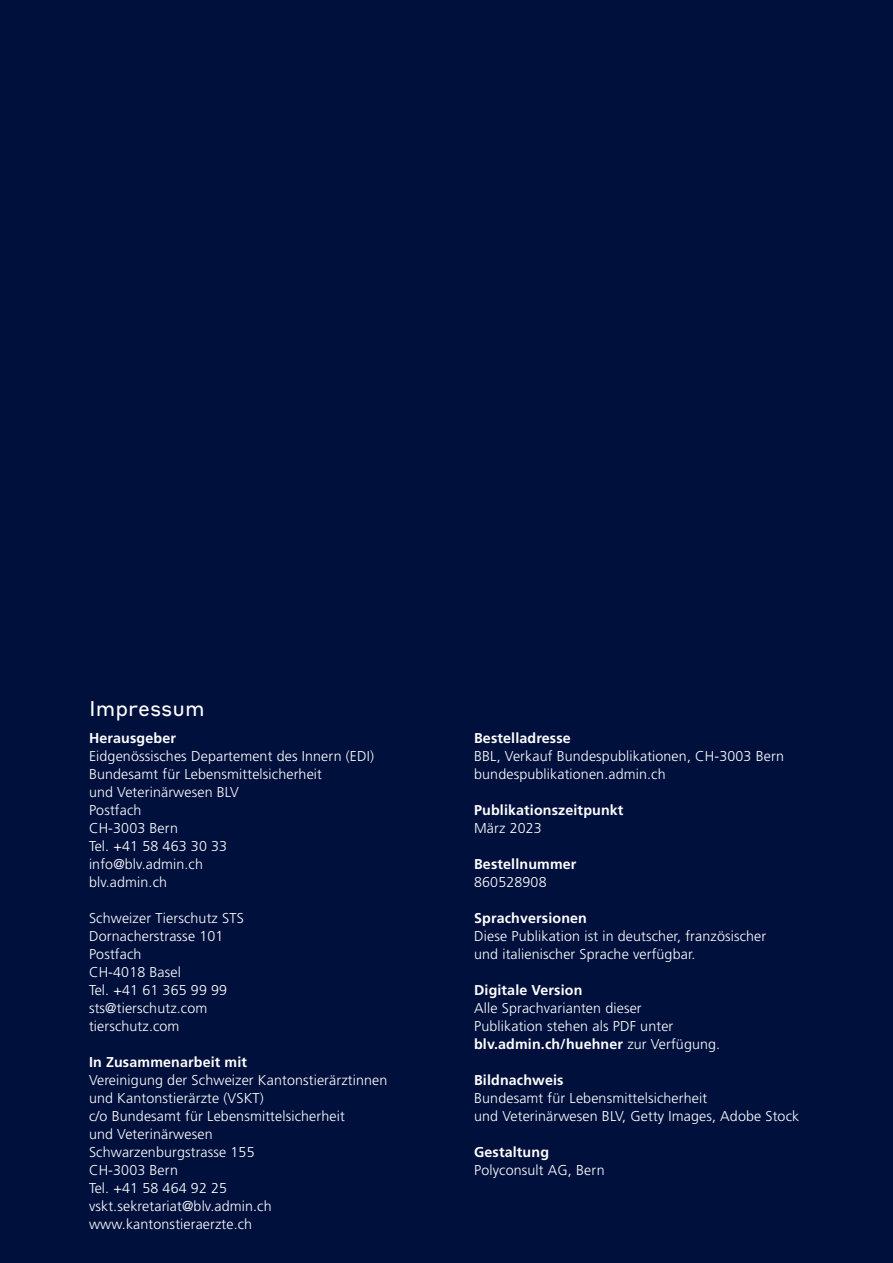
<style>
.page{position:relative;width:893px;height:1263px;background:#00103d}
.page>*{position:absolute;margin:0;border:0;box-sizing:border-box;transform-origin:0 0}
.t1{font:21px "Styrene B";color:#fff}
.t2{font:300 14.25px/18px "Frutiger LT Std";letter-spacing:.01em;color:#fff}
.t3{font:700 14.25px "Frutiger LT Std";letter-spacing:.01em;color:#fff}
.s1{font-weight:700}
</style>
<div class="page">
<h1 class="t1" style="left:89px;top:700px;width:117px">Impressum</h1>
<p class="t3" style="left:89px;top:732px;width:88px">Herausgeber</p>
<p class="t2" style="left:89px;top:748px;width:287px">Eidgenössisches Departement des Innern (EDI)<br>Bundesamt für Lebensmittelsicherheit<br>und Veterinärwesen BLV<br>Postfach<br>CH-3003 Bern<br>Tel. +41 58 463 30 33<br>info@blv.admin.ch<br>blv.admin.ch</p>
<p class="t2" style="left:89px;top:910px;width:156px">Schweizer Tierschutz STS<br>Dornacherstrasse 101<br>Postfach<br>CH-4018 Basel<br>Tel. +41 61 365 99 99 sts@tierschutz.com tierschutz.com</p>
<p class="t3" style="left:89px;top:1056px;width:160px">In Zusammenarbeit mit</p>
<p class="t2" style="left:89px;top:1072px;width:300px">Vereinigung der Schweizer Kantonstierärztinnen und Kantonstierärzte (VSKT)<br>c/o Bundesamt für Lebensmittelsicherheit<br>und Veterinärwesen<br>Schwarzenburgstrasse 155<br>CH-3003 Bern<br>Tel. +41 58 464 92 25 vskt.sekretariat@blv.admin.ch www.kantonstieraerzte.ch</p>
<p class="t3" style="left:474px;top:732px;width:98px">Bestelladresse</p>
<p class="t2" style="left:474px;top:748px;width:311px">BBL, Verkauf Bundespublikationen, CH-3003 Bern bundespublikationen.admin.ch</p>
<p class="t3" style="left:474px;top:804px;width:151px">Publikationszeitpunkt</p>
<p class="t2" style="left:474px;top:820px;width:69px">März 2023</p>
<p class="t3" style="left:474px;top:858px;width:104px">Bestellnummer</p>
<p class="t2" style="left:474px;top:874px;width:74px">860528908</p>
<p class="t3" style="left:474px;top:912px;width:114px">Sprachversionen</p>
<p class="t2" style="left:474px;top:928px;width:294px">Diese Publikation ist in deutscher, französischer und italienischer Sprache verfügbar.</p>
<p class="t3" style="left:474px;top:984px;width:110px">Digitale Version</p>
<p class="t2" style="left:474px;top:1000px;width:248px">Alle Sprachvarianten dieser<br>Publikation stehen als PDF unter <span class="s1">blv.admin.ch/huehner</span> zur Verfügung.</p>
<p class="t3" style="left:474px;top:1074px;width:91px">Bildnachweis</p>
<p class="t2" style="left:474px;top:1089px;width:327px">Bundesamt für Lebensmittelsicherheit<br>und Veterinärwesen BLV, Getty Images, Adobe Stock</p>
<p class="t3" style="left:474px;top:1146px;width:76px">Gestaltung</p>
<p class="t2" style="left:474px;top:1161px;width:132px">Polyconsult AG, Bern</p>
</div>
